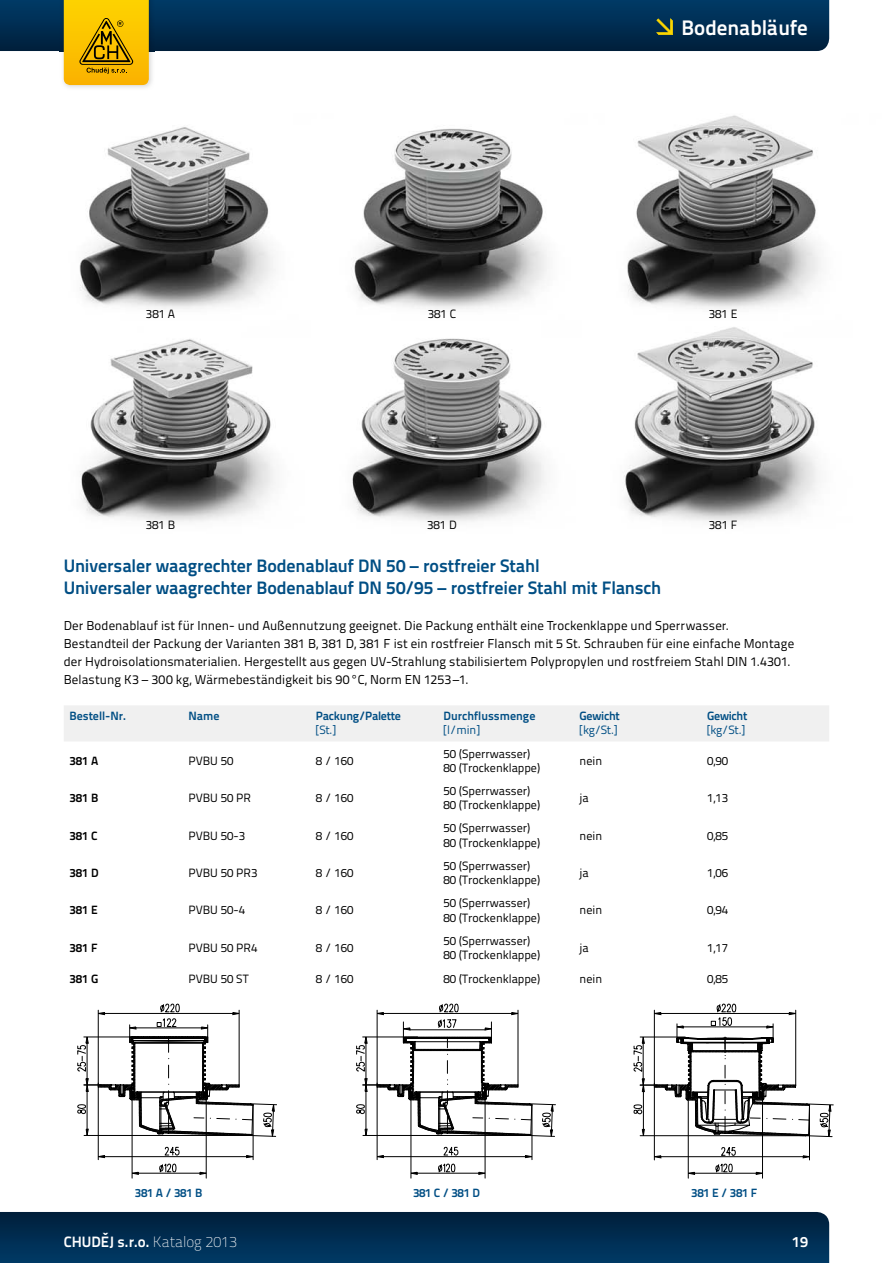
<style>
.page{position:relative;width:893px;height:1263px;background:#fff}
.page>*{position:absolute;margin:0;border:0;box-sizing:border-box;transform-origin:0 0}
.t1{font:700 21px "Titillium Text 22 L";color:#fff}
.t2{font:700 18px/21.8px "Titillium Text 22 L";letter-spacing:-.01em;color:#004e84}
.t3{font:700 15px "Titillium Text 22 L";color:#fff}
.t4{font:12.9px/18px "Titillium Text 22 L";letter-spacing:.005em;color:#000}
.t5{font:12px/14.4px "Titillium Text 22 L";color:#000}
.t6{font:700 12px "Titillium Text 22 L";letter-spacing:-.02em;color:#004e84}
.t7{font:12px "Titillium Text 22 L";letter-spacing:-.01em;color:#004e84}
.t8{font:700 12px "Titillium Text 22 L";color:#000}
.t9{font:700 12px "Titillium Text 22 L";color:#004e84}
.s1{font-weight:100}
</style>
<div class="page">
<svg style="left:0;top:1212px;width:829px;height:51px;background:#002c50"></svg>
<svg style="left:0;top:0;width:829px;height:85px"></svg>
<div style="left:64px;top:706px;width:765px;height:35px;background:#f0f0f0"></div>
<img style="left:79px;top:115px;width:742px;height:407px">
<svg style="left:78px;top:1004px;width:199px;height:174px"></svg>
<svg style="left:356px;top:1004px;width:200px;height:174px"></svg>
<hr style="left:688px;top:1085px;width:1px;height:93px;background:#000">
<hr style="left:762px;top:1085px;width:1px;height:93px;background:#000">
<svg style="left:634px;top:1004px;width:199px;height:171px"></svg>
<p class="t5" style="left:146px;top:306px;width:31px">381 A</p>
<p class="t5" style="left:146px;top:517px;width:31px">381 B</p>
<p class="t5" style="left:428px;top:306px;width:30px">381 C</p>
<p class="t5" style="left:427px;top:517px;width:31px">381 D</p>
<h1 class="t1" style="left:681px;top:11px;width:128px">Bodenabläufe</h1>
<p class="t5" style="left:709px;top:306px;width:30px">381 E</p>
<p class="t5" style="left:709px;top:517px;width:30px">381 F</p>
<h2 class="t2" style="left:64px;top:554px;width:599px">Universaler waagrechter Bodenablauf DN 50 – rostfreier Stahl<br>Universaler waagrechter Bodenablauf DN 50/95 – rostfreier Stahl mit Flansch</h2>
<p class="t4" style="left:64px;top:616px;width:732px">Der Bodenablauf ist für Innen- und Außennutzung geeignet. Die Packung enthält eine Trockenklappe und Sperrwasser.<br>Bestandteil der Packung der Varianten 381 B, 381 D, 381 F ist ein rostfreier Flansch mit 5 St. Schrauben für eine einfache Montage der Hydroisolationsmaterialien. Hergestellt aus gegen UV-Strahlung stabilisiertem Polypropylen und rostfreiem Stahl DIN 1.4301.<br>Belastung K3 – 300 kg, Wärmebeständigkeit bis 90 °C, Norm EN 1253 –1.</p>
<p class="t6" style="left:69px;top:706px;width:58px">Bestell-Nr.</p>
<p class="t6" style="left:188px;top:706px;width:33px">Name</p>
<p class="t6" style="left:316px;top:706px;width:86px">Packung/Palette</p>
<p class="t7" style="left:316px;top:721px;width:21px">[St.]</p>
<p class="t9" style="left:444px;top:706px;width:93px">Durchflussmenge</p>
<p class="t7" style="left:444px;top:721px;width:38px">[l/min]</p>
<p class="t6" style="left:580px;top:706px;width:42px">Gewicht</p>
<p class="t7" style="left:580px;top:721px;width:39px">[kg/St.]</p>
<p class="t6" style="left:707px;top:706px;width:42px">Gewicht</p>
<p class="t7" style="left:707px;top:721px;width:39px">[kg/St.]</p>
<p class="t8" style="left:69px;top:751px;width:31px">381 A</p>
<p class="t5" style="left:188px;top:753px;width:47px">PVBU 50</p>
<p class="t5" style="left:316px;top:753px;width:39px">8 / 160</p>
<p class="t5" style="left:444px;top:745px;width:98px">50 (Sperrwasser)<br>80 (Trockenklappe)</p>
<p class="t5" style="left:580px;top:753px;width:24px">nein</p>
<p class="t5" style="left:707px;top:753px;width:23px">0,90</p>
<p class="t8" style="left:69px;top:789px;width:31px">381 B</p>
<p class="t5" style="left:188px;top:790px;width:64px">PVBU 50 PR</p>
<p class="t5" style="left:316px;top:790px;width:39px">8 / 160</p>
<p class="t5" style="left:444px;top:783px;width:98px">50 (Sperrwasser)<br>80 (Trockenklappe)</p>
<p class="t5" style="left:580px;top:790px;width:11px">ja</p>
<p class="t5" style="left:707px;top:790px;width:23px">1,13</p>
<p class="t8" style="left:69px;top:826px;width:30px">381 C</p>
<p class="t5" style="left:188px;top:827px;width:58px">PVBU 50-3</p>
<p class="t5" style="left:316px;top:827px;width:39px">8 / 160</p>
<p class="t5" style="left:444px;top:820px;width:98px">50 (Sperrwasser)<br>80 (Trockenklappe)</p>
<p class="t5" style="left:580px;top:827px;width:24px">nein</p>
<p class="t5" style="left:707px;top:827px;width:23px">0,85</p>
<p class="t8" style="left:69px;top:863px;width:31px">381 D</p>
<p class="t5" style="left:188px;top:865px;width:70px">PVBU 50 PR3</p>
<p class="t5" style="left:316px;top:865px;width:39px">8 / 160</p>
<p class="t5" style="left:444px;top:858px;width:98px">50 (Sperrwasser)<br>80 (Trockenklappe)</p>
<p class="t5" style="left:580px;top:865px;width:11px">ja</p>
<p class="t5" style="left:707px;top:865px;width:23px">1,06</p>
<p class="t8" style="left:69px;top:901px;width:30px">381 E</p>
<p class="t5" style="left:188px;top:902px;width:58px">PVBU 50-4</p>
<p class="t5" style="left:316px;top:902px;width:39px">8 / 160</p>
<p class="t5" style="left:444px;top:895px;width:98px">50 (Sperrwasser)<br>80 (Trockenklappe)</p>
<p class="t5" style="left:580px;top:902px;width:24px">nein</p>
<p class="t5" style="left:707px;top:902px;width:23px">0,94</p>
<p class="t8" style="left:69px;top:938px;width:30px">381 F</p>
<p class="t5" style="left:188px;top:940px;width:70px">PVBU 50 PR4</p>
<p class="t5" style="left:316px;top:940px;width:39px">8 / 160</p>
<p class="t5" style="left:444px;top:932px;width:98px">50 (Sperrwasser)<br>80 (Trockenklappe)</p>
<p class="t5" style="left:580px;top:940px;width:11px">ja</p>
<p class="t5" style="left:707px;top:940px;width:23px">1,17</p>
<p class="t8" style="left:69px;top:970px;width:31px">381 G</p>
<p class="t5" style="left:188px;top:971px;width:62px">PVBU 50 ST</p>
<p class="t5" style="left:316px;top:971px;width:39px">8 / 160</p>
<p class="t5" style="left:444px;top:971px;width:98px">80 (Trockenklappe)</p>
<p class="t5" style="left:580px;top:971px;width:24px">nein</p>
<p class="t5" style="left:707px;top:971px;width:23px">0,85</p>
<p class="t6" style="left:135px;top:1183px;width:69px">381 A / 381 B</p>
<p class="t6" style="left:413px;top:1183px;width:68px">381 C / 381 D</p>
<p class="t6" style="left:691px;top:1183px;width:68px">381 E / 381 F</p>
<p class="t3" style="left:64px;top:1230px;width:175px">CHUDĚJ s.r.o. <span class="s1">Katalog 2013</span></p>
<p class="t3" style="left:792px;top:1230px;width:17px">19</p>
</div>
